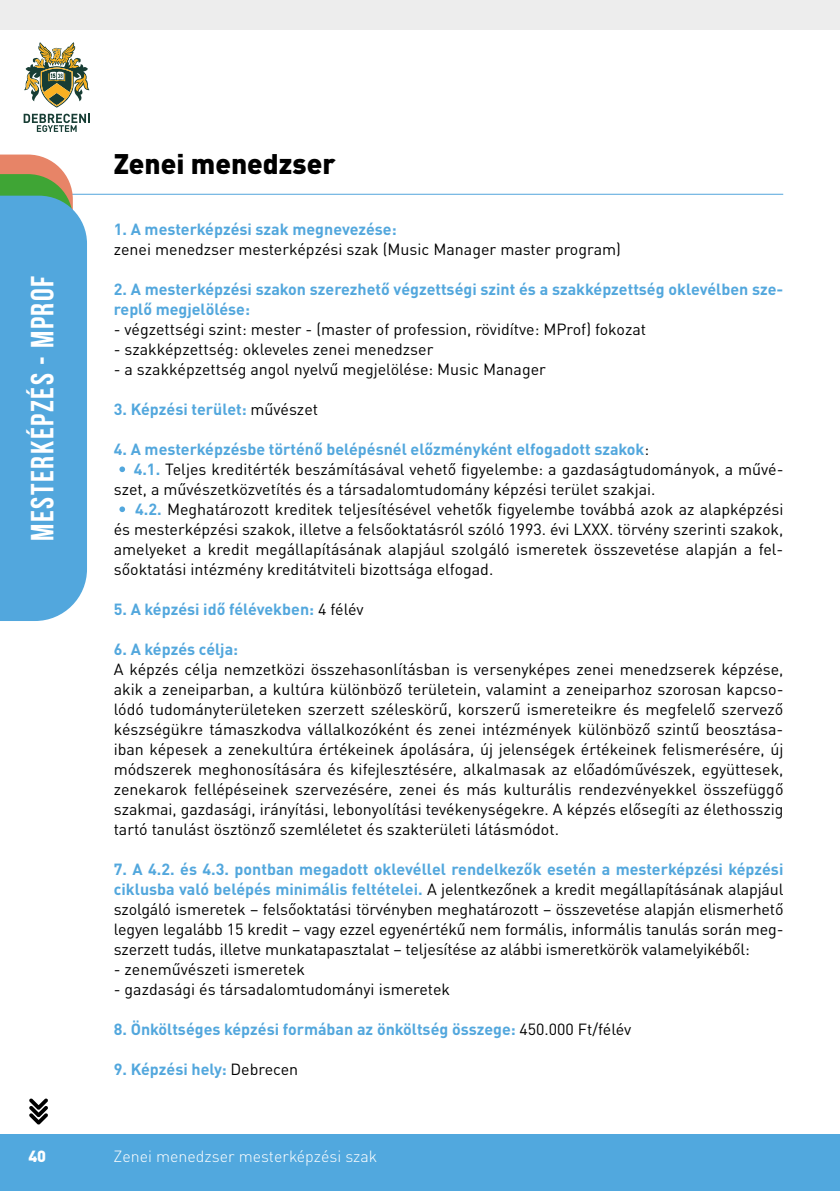
<style>
.page{position:relative;width:840px;height:1191px;background:#fff}
.page>*{position:absolute;margin:0;border:0;box-sizing:border-box;transform-origin:0 0}
.t1{font:700 32px "Bebas Neue";letter-spacing:.05em;color:#fff}
.t2{font:900 28px "DIN Pro";color:#000}
.t3{font:16px/20px "DIN Pro";color:#000;text-align:justify}
.t4{font:16px/20px "DIN Pro";letter-spacing:-.01em;color:#000;text-align:justify}
.t5{font:700 16px/20px "DIN Pro";color:#52a7dd}
.t6{font:300 16px "DIN Pro";color:#fff}
.t7{font:900 16px "DIN Pro";color:#fff}
.s1{font-weight:400;color:#000}
.s2{font-weight:700;color:#52a7dd}
</style>
<div class="page">
<svg style="left:23px;top:42px;width:67px;height:90px"></svg>
<div style="left:0;top:0;width:839px;height:29px;background:#ededed"></div>
<hr style="left:839px;top:1134px;width:1px;height:57px;background:#173d33">
<svg style="left:29px;top:1098px;width:19px;height:26px"></svg>
<div style="left:0;top:1134px;width:839px;height:57px;background:#51a8de"></div>
<hr style="left:29px;top:194px;width:753px;height:1px;background:#53a5dc">
<svg style="left:119px;top:466px;width:6px;height:6px"></svg>
<svg style="left:119px;top:506px;width:6px;height:6px"></svg>
<svg style="left:0;top:154px;width:87px;height:467px;background:#5fa9d5"></svg>
<h1 class="t1" style="left:25px;top:541px;width:266px;rotate:-90deg">MESTERKÉPZÉS - MPROF</h1>
<h2 class="t2" style="left:114px;top:140px;width:223px">Zenei menedzser</h2>
<p class="t5" style="left:114px;top:217px;width:284px">1. A mesterképzési szak megnevezése:</p>
<p class="t3" style="left:114px;top:238px;width:508px">zenei menedzser mesterképzési szak (Music Manager master program)</p>
<p class="t5" style="left:114px;top:277px;width:670px">2. A mesterképzési szakon szerezhető végzettségi szint és a szakképzettség oklevélben sze&shy;replő megjelölése:</p>
<p class="t3" style="left:114px;top:318px;width:533px">- végzettségi szint: mester - (master of profession, rövidítve: MProf) fokozat</p>
<p class="t3" style="left:114px;top:338px;width:321px">- szakképzettség: okleveles zenei menedzser</p>
<p class="t3" style="left:114px;top:358px;width:433px">- a szakképzettség angol nyelvű megjelölése: Music Manager</p>
<p class="t5" style="left:114px;top:397px;width:206px">3. Képzési terület: <span class="s1">művészet</span></p>
<p class="t5" style="left:114px;top:437px;width:536px">4. A mesterképzésbe történő belépésnél előzményként elfogadott szakok<span class="s1">:</span></p>
<p class="t3" style="left:134px;top:458px;width:651px"><span class="s2">4.1.</span> Teljes kreditérték beszámításával vehető figyelembe: a gazdaságtudományok, a művé-</p>
<p class="t3" style="left:114px;top:478px;width:543px">szet, a művészetközvetítés és a társadalomtudomány képzési terület szakjai.</p>
<p class="t3" style="left:135px;top:498px;width:649px"><span class="s2">4.2.</span> Meghatározott kreditek teljesítésével vehetők figyelembe továbbá azok az alapképzési</p>
<p class="t3" style="left:114px;top:518px;width:670px">és mesterképzési szakok, illetve a felsőoktatásról szóló 1993. évi LXXX. törvény szerinti szakok,</p>
<p class="t3" style="left:114px;top:538px;width:670px">amelyeket a kredit megállapításának alapjául szolgáló ismeretek összevetése alapján a fel-</p>
<p class="t3" style="left:114px;top:558px;width:381px">sőoktatási intézmény kreditátviteli bizottsága elfogad.</p>
<p class="t5" style="left:114px;top:597px;width:251px">5. A képzési idő félévekben: <span class="s1">4 félév</span></p>
<p class="t5" style="left:114px;top:637px;width:126px">6. A képzés célja:</p>
<p class="t3" style="left:114px;top:658px;width:671px">A képzés célja nemzetközi összehasonlításban is versenyképes zenei menedzserek képzése, akik a zeneiparban, a kultúra különböző területein, valamint a zeneiparhoz szorosan kapcso&shy;lódó tudományterületeken szerzett széleskörű, korszerű ismereteikre és megfelelő szervező készségükre támaszkodva vállalkozóként és zenei intézmények különböző szintű beosztása&shy;iban képesek a zenekultúra értékeinek ápolására, új jelenségek értékeinek felismerésére, új módszerek meghonosítására és kifejlesztésére, alkalmasak az előadóművészek, együttesek, zenekarok fellépéseinek szervezésére, zenei és más kulturális rendezvényekkel összefüggő szakmai, gazdasági, irányítási, lebonyolítási tevékenységekre. A képzés elősegíti az élethosszig tartó tanulást ösztönző szemléletet és szakterületi látásmódot.</p>
<p class="t4" style="left:114px;top:857px;width:671px"><span class="s2">7. A 4.2. és 4.3. pontban megadott oklevéllel rendelkezők esetén a mesterképzési képzési ciklusba való belépés minimális feltételei.</span> A jelentkezőnek a kredit megállapításának alapjául szolgáló ismeretek – felsőoktatási törvényben meghatározott – összevetése alapján elismerhető legyen legalább 15 kredit – vagy ezzel egyenértékű nem formális, informális tanulás során meg&shy;szerzett tudás, illetve munkatapasztalat – teljesítése az alábbi ismeretkörök valamelyikéből:</p>
<p class="t3" style="left:114px;top:958px;width:193px">- zeneművészeti ismeretek</p>
<p class="t3" style="left:114px;top:978px;width:338px">- gazdasági és társadalomtudományi ismeretek</p>
<p class="t5" style="left:114px;top:1017px;width:519px">8. Önköltséges képzési formában az önköltség összege: <span class="s1">450.000 Ft/félév</span></p>
<p class="t5" style="left:114px;top:1057px;width:186px">9. Képzési hely: <span class="s1">Debrecen</span></p>
<p class="t7" style="left:28px;top:1142px;width:19px">40</p>
<p class="t6" style="left:113px;top:1143px;width:265px">Zenei menedzser mesterképzési szak</p>
</div>
